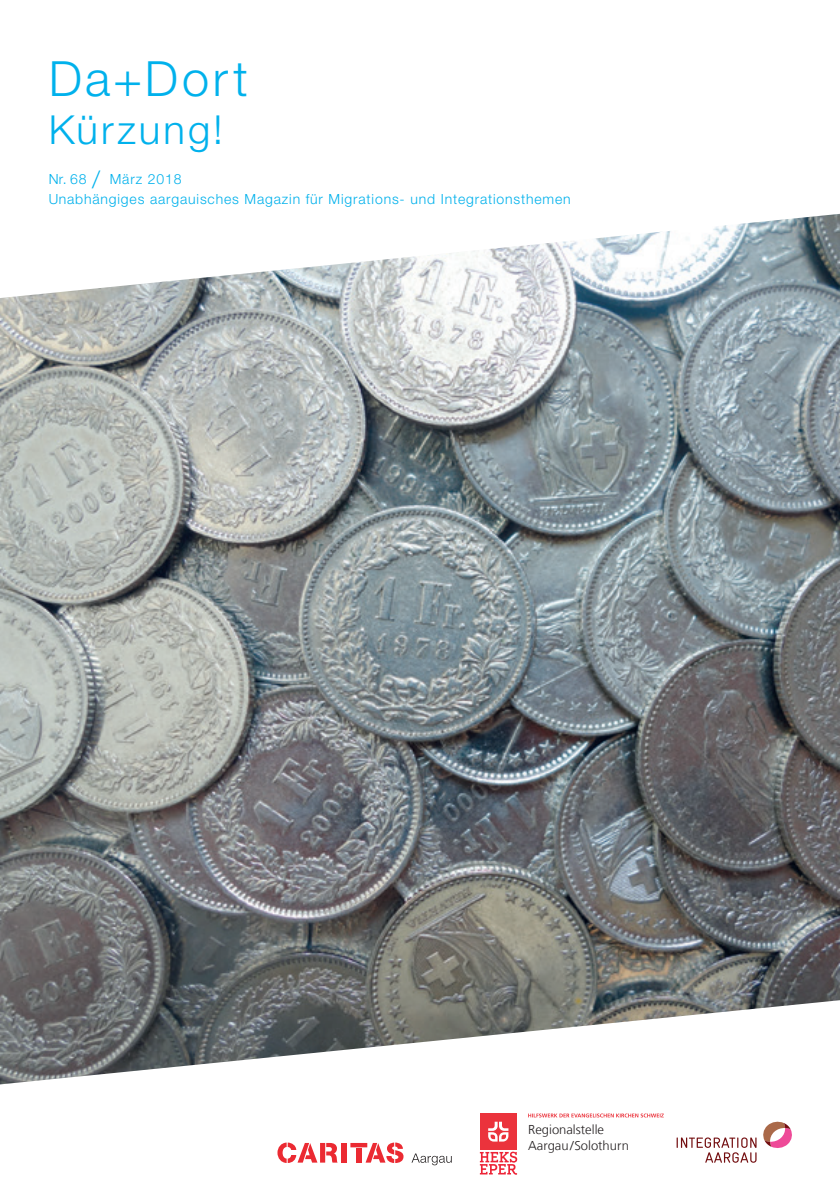
<style>
.page{position:relative;width:840px;height:1191px;background:#fff}
.page>*{position:absolute;margin:0;border:0;box-sizing:border-box;transform-origin:0 0}
.t1{font:300 48.6px "Helvetica Neue LT Std";letter-spacing:.08em;color:#00b1ec}
.t2{font:300 40px "Helvetica Neue LT Std";letter-spacing:.08em;color:#00b1ec}
.t3{font:300 14px/20px "Helvetica Neue LT Std";letter-spacing:.06em;color:#00b1ec}
.t4{font:300 12.8px/15.4px "Frutiger LT Com";color:#231f20}
.s1{font-size:24px}
</style>
<div class="page">
<div style="left:479px;top:1113px;width:37px;height:36px;background:#eb333c"></div>
<svg style="left:488px;top:1121px;width:20px;height:20px"></svg>
<svg style="left:479px;top:1151px;width:38px;height:23px"></svg>
<svg style="left:528px;top:1113px;width:135px;height:4px"></svg>
<svg style="left:676px;top:1121px;width:116px;height:41px"></svg>
<svg style="left:411px;top:1153px;width:40px;height:12px"></svg>
<div style="left:342px;top:1143px;width:5px;height:19px;background:#eb2a32"></div>
<svg style="left:277px;top:1142px;width:60px;height:21px"></svg>
<svg style="left:350px;top:1142px;width:53px;height:21px"></svg>
<img style="left:0;top:214px;width:839px;height:870px">
<h1 class="t1" style="left:48px;top:49px;width:201px">Da+Dort</h1>
<h2 class="t2" style="left:48px;top:105px;width:176px">Kürzung!</h2>
<p class="t3" style="left:48px;top:169px;width:523px">Nr. 68 <span class="s1">/</span> März 2018<br>Unabhängiges aargauisches Magazin für Migrations- und Integrationsthemen</p>
<p class="t4" style="left:528px;top:1122px;width:102px">Regionalstelle<br>Aargau/Solothurn</p>
</div>
